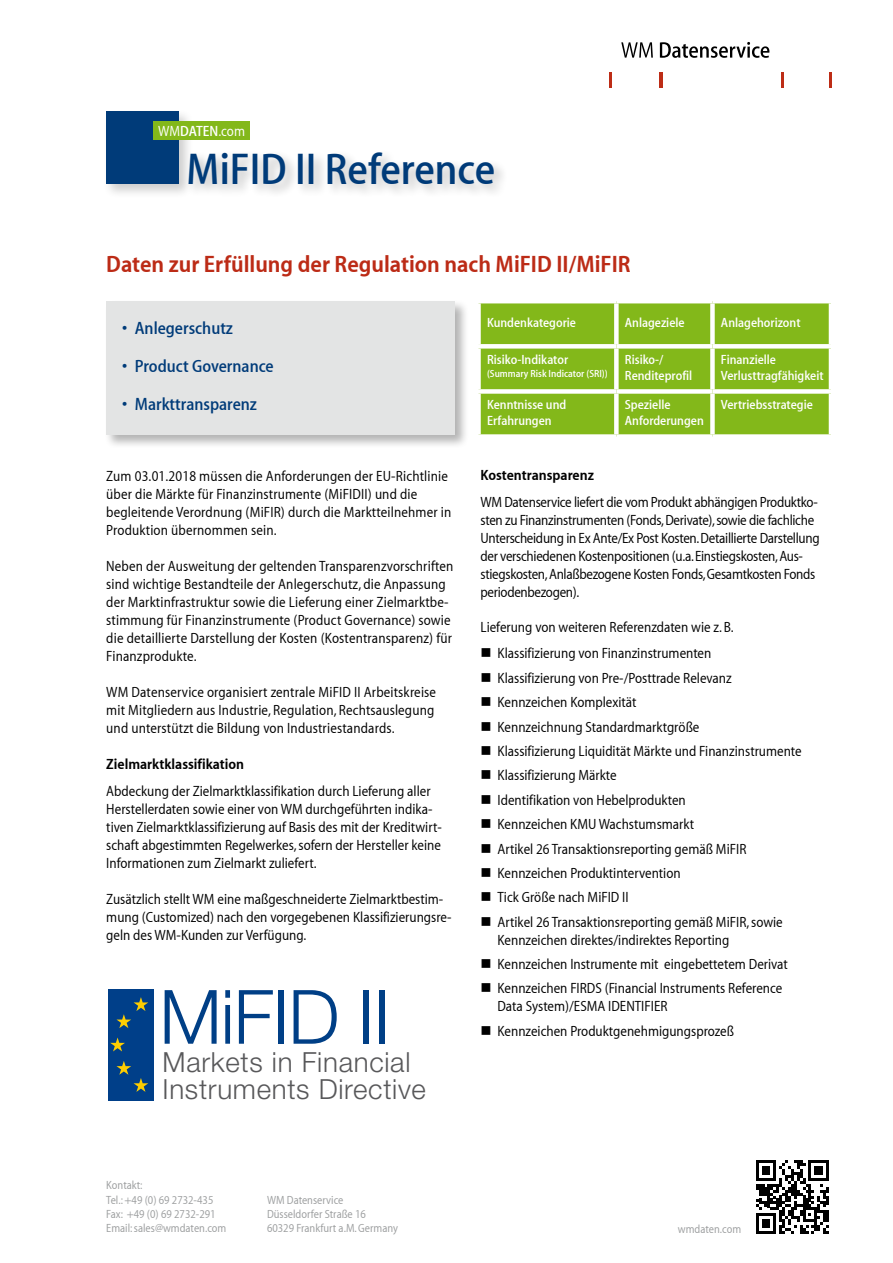
<style>
.page{position:relative;width:893px;height:1263px;background:#fff}
.page>*{position:absolute;margin:0;border:0;box-sizing:border-box;transform-origin:0 0}
.t1{font:300 75px "Helvetica Neue";letter-spacing:-.015em;color:#003f86}
.t2{font:500 45px "Myriad";color:#003b79}
.t3{font:300 27.75px/27.8px "Helvetica Neue";letter-spacing:.025em;color:#58585a}
.t4{font:24px "Myriad MM 590 wt 500 wd";color:#bc2b16}
.t5{font:500 18px "Myriad";color:#003b79}
.t6{font:300 15px/18px "Myriad";color:#000}
.t7{font:300 15px/18px "Myriad";letter-spacing:-.02em;color:#000}
.t8{font:15px "Myriad MM 590 wt 500 wd";color:#000}
.t9{font:300 15px "Myriad";color:#fff}
.t10{font:500 13.5px/16.2px "Myriad";color:#fff}
.t11{font:300 12px/14.4px "Myriad";color:#9c9e9f}
.t12{font:500 10.5px "Myriad";color:#fff}
.s1{font-weight:500}
</style>
<div class="page">
<div style="left:103px;top:108px;width:90px;height:90px;background:#000;opacity:.2"></div>
<div style="left:106px;top:111px;width:72px;height:72px;background:#003b79"></div>
<div style="left:153px;top:121px;width:96px;height:19px;background:#83b81a"></div>
<div style="left:186px;top:150px;width:323px;height:49px;background:#000;opacity:.25"></div>
<div style="left:105px;top:299px;width:364px;height:150px;background:#000;opacity:.3"></div>
<div style="left:107px;top:301px;width:348px;height:134px;background:#e3e4e4"></div>
<hr style="left:660px;top:72px;width:3px;height:15px;background:#bd2c16">
<svg style="left:609px;top:72px;width:2px;height:15px"></svg>
<svg style="left:782px;top:72px;width:2px;height:15px"></svg>
<hr style="left:829px;top:72px;width:3px;height:15px;background:#bd2c16">
<svg style="left:621px;top:42px;width:32px;height:16px"></svg>
<svg style="left:660px;top:42px;width:109px;height:16px"></svg>
<svg style="left:756px;top:1160px;width:73px;height:74px"></svg>
<div style="left:108px;top:989px;width:45px;height:111px;background:#003f89"></div>
<svg style="left:116px;top:997px;width:32px;height:31px"></svg>
<svg style="left:110px;top:1037px;width:15px;height:14px"></svg>
<svg style="left:116px;top:1061px;width:32px;height:31px"></svg>
<div style="left:481px;top:303px;width:348px;height:131px;background:#83b81a"></div>
<div style="left:476px;top:344px;width:140px;height:5px;background:#fff"></div>
<div style="left:476px;top:389px;width:140px;height:5px;background:#fff"></div>
<div style="left:614px;top:303px;width:5px;height:41px;background:#fff"></div>
<div style="left:710px;top:303px;width:5px;height:41px;background:#fff"></div>
<div style="left:616px;top:344px;width:96px;height:5px;background:#fff"></div>
<div style="left:614px;top:349px;width:5px;height:40px;background:#fff"></div>
<div style="left:712px;top:344px;width:121px;height:5px;background:#fff"></div>
<div style="left:710px;top:349px;width:5px;height:40px;background:#fff"></div>
<div style="left:616px;top:389px;width:96px;height:5px;background:#fff"></div>
<div style="left:614px;top:394px;width:5px;height:40px;background:#fff"></div>
<div style="left:712px;top:389px;width:121px;height:5px;background:#fff"></div>
<div style="left:710px;top:394px;width:5px;height:40px;background:#fff"></div>
<p class="t9" style="left:158px;top:123px;width:88px">WM<span class="s1">DATEN</span>.com</p>
<h2 class="t2" style="left:187px;top:146px;width:310px">MiFID II Reference</h2>
<h3 class="t4" style="left:106px;top:252px;width:526px">Daten zur Erfüllung der Regulation nach MiFID II/MiFIR</h3>
<p class="t5" style="left:122px;top:319px;width:112px">• Anlegerschutz</p>
<p class="t5" style="left:122px;top:357px;width:153px">• Product Governance</p>
<p class="t5" style="left:122px;top:395px;width:136px">• Markttransparenz</p>
<p class="t6" style="left:106px;top:468px;width:347px">Zum 03.01.2018 müssen die Anforderungen der EU-Richtlinie über die Märkte für Finanzinstrumente (MiFIDII) und die begleitende Verordnung (MiFIR) durch die Marktteilnehmer in Produktion übernommen sein.</p>
<p class="t6" style="left:106px;top:558px;width:349px">Neben der Ausweitung der geltenden Transparenzvorschriften sind wichtige Bestandteile der Anlegerschutz, die Anpassung der Marktinfrastruktur sowie die Lieferung einer Zielmarktbe&shy;stimmung für Finanzinstrumente (Product Governance) sowie die detaillierte Darstellung der Kosten (Kostentransparenz) für Finanzprodukte.</p>
<p class="t6" style="left:106px;top:684px;width:331px;text-align:justify">WM Datenservice organisiert zentrale MiFID II Arbeitskreise mit Mitgliedern aus Industrie, Regulation, Rechtsauslegung und unterstützt die Bildung von Industriestandards.</p>
<p class="t8" style="left:106px;top:756px;width:139px">Zielmarktklassifikation</p>
<p class="t6" style="left:106px;top:782px;width:337px">Abdeckung der Zielmarktklassifikation durch Lieferung aller Herstellerdaten sowie einer von WM durchgeführten indika&shy;tiven Zielmarktklassifizierung auf Basis des mit der Kreditwirt&shy;schaft abgestimmten Regelwerkes, sofern der Hersteller keine Informationen zum Zielmarkt zuliefert.</p>
<p class="t6" style="left:106px;top:890px;width:347px">Zusätzlich stellt WM eine maßgeschneiderte Zielmarktbestim&shy;mung (Customized) nach den vorgegebenen Klassifizierungsre&shy;geln des WM-Kunden zur Verfügung.</p>
<h1 class="t1" style="left:159px;top:956px;width:232px">MiFID II</h1>
<h3 class="t3" style="left:163px;top:1046px;width:265px">Markets in Financial<br>Instruments Directive</h3>
<p class="t10" style="left:487px;top:315px;width:91px">Kundenkategorie</p>
<p class="t10" style="left:625px;top:315px;width:61px">Anlageziele</p>
<p class="t10" style="left:721px;top:315px;width:81px">Anlagehorizont</p>
<p class="t10" style="left:487px;top:352px;width:83px">Risiko-Indikator</p>
<p class="t12" style="left:487px;top:368px;width:122px">(Summary Risk Indicator (SRI))</p>
<p class="t10" style="left:625px;top:352px;width:69px">Risiko-/<br>Renditeprofil</p>
<p class="t10" style="left:721px;top:352px;width:104px">Finanzielle<br>Verlusttragfähigkeit</p>
<p class="t10" style="left:487px;top:397px;width:81px">Kenntnisse und<br>Erfahrungen</p>
<p class="t10" style="left:625px;top:397px;width:80px">Spezielle<br>Anforderungen</p>
<p class="t10" style="left:721px;top:397px;width:93px">Vertriebsstrategie</p>
<p class="t8" style="left:480px;top:468px;width:115px">Kostentransparenz</p>
<p class="t7" style="left:480px;top:494px;width:341px">WM Datenservice liefert die vom Produkt abhängigen Produktko&shy;sten zu Finanzinstrumenten (Fonds, Derivate), sowie die fachliche Unterscheidung in Ex Ante/Ex Post Kosten. Detaillierte Darstellung der verschiedenen Kostenpositionen (u.a. Einstiegskosten, Aus&shy;stiegskosten, Anlaßbezogene Kosten Fonds, Gesamtkosten Fonds periodenbezogen).</p>
<p class="t6" style="left:480px;top:614px;width:255px;line-height:26.5px;text-align:center">Lieferung von weiteren Referenzdaten wie z. B.<br>Klassifizierung von Finanzinstrumenten</p>
<p class="t6" style="left:497px;top:666px;width:306px;line-height:24.3px">Klassifizierung von Pre-/Posttrade Relevanz Kennzeichen Komplexität<br>Kennzeichnung Standardmarktgröße<br>Klassifizierung Liquidität Märkte und Finanzinstrumente Klassifizierung Märkte<br>Identifikation von Hebelprodukten<br>Kennzeichen KMU Wachstumsmarkt<br>Artikel 26 Transaktionsreporting gemäß MiFIR Kennzeichen Produktintervention<br>Tick Größe nach MiFID II<br>Artikel 26 Transaktionsreporting gemäß MiFIR, sowie</p>
<p class="t6" style="left:497px;top:928px;width:292px;line-height:24.3px">Kennzeichen direktes/indirektes Reporting<br>Kennzeichen Instrumente mit eingebettetem Derivat<br>Kennzeichen FIRDS (Financial Instruments Reference</p>
<p class="t6" style="left:497px;top:995px;width:238px;line-height:24.3px">Data System)/ESMA IDENTIFIER<br>Kennzeichen Produktgenehmigungsprozeß</p>
<p class="t11" style="left:106px;top:1178px;width:122px">Kontakt:<br>Tel.: +49 (0) 69 2732-435<br>Fax: +49 (0) 69 2732-291<br>Email: sales@wmdaten.com</p>
<p class="t11" style="left:267px;top:1193px;width:133px">WM Datenservice<br>Düsseldorfer Straße 16<br>60329 Frankfurt a.M. Germany</p>
<p class="t11" style="left:678px;top:1222px;width:65px">wmdaten.com</p>
</div>
